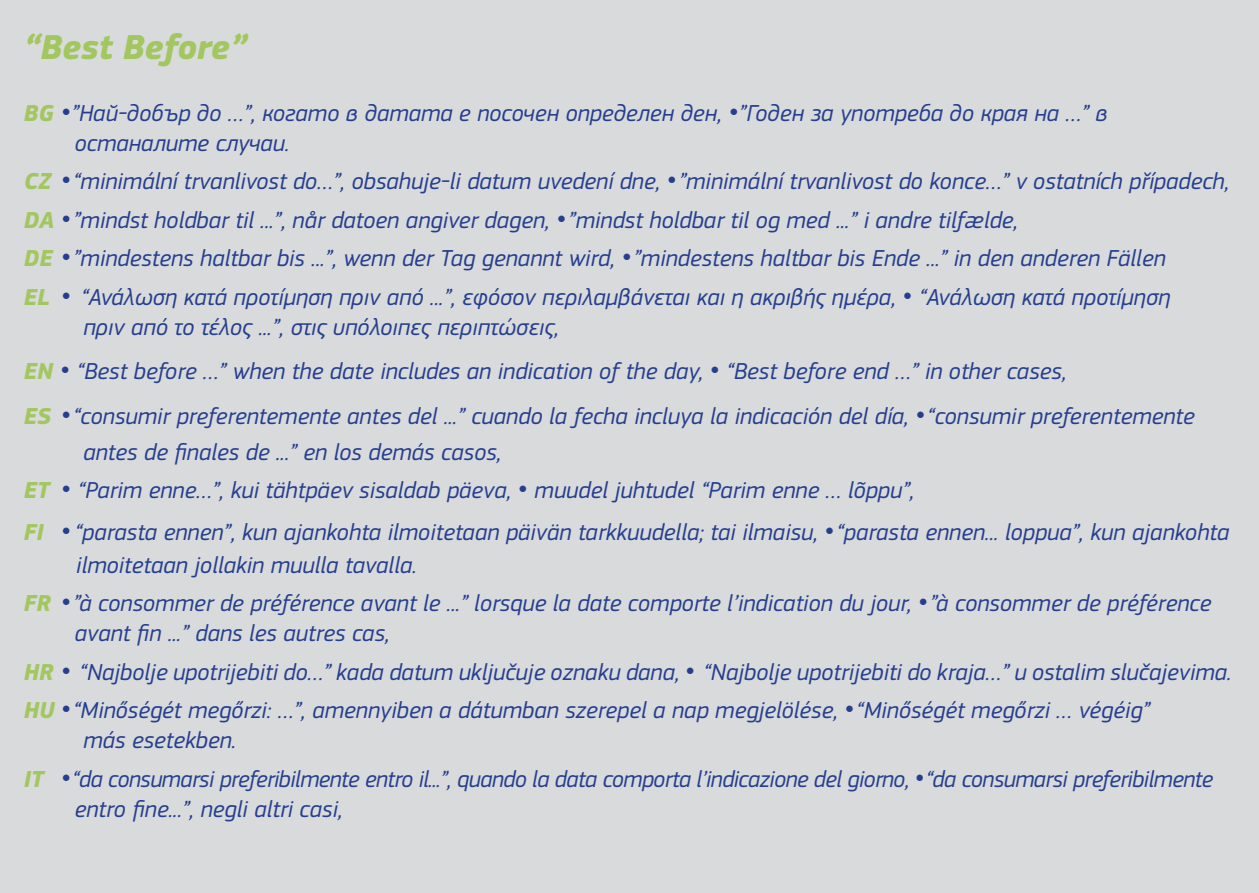
<style>
.page{position:relative;width:1259px;height:893px;background:#d9dadc}
.page>*{position:absolute;margin:0;border:0;box-sizing:border-box;transform-origin:0 0}
.t1{font:italic 700 36px "EC Square Sans Pro";letter-spacing:-.01em;color:#a3c760}
.t2{font:italic 24px/38.4px "EC Square Sans Pro";color:#253f8e}
.t3{font:italic 24px/38.4px "EC Square Sans Pro";letter-spacing:-.02em;color:#253f8e}
.s1{font-weight:700;color:#a3c760}
.s2{font-size:36px}
</style>
<div class="page">
<h1 class="t1" style="left:24px;top:26px;width:225px">“Best Before”</h1>
<p class="t2" style="left:75px;top:98px;width:1034px;line-height:30px;text-indent:-51px"><span class="s1">BG</span> <span class="s2">•</span>”Най-добър до …”, когато в датата е посочен определен ден, <span class="s2">•</span>”Годен за употреба до края на …” в останалите случаи.</p>
<p class="t2" style="left:24px;top:162px;width:1207px"><span class="s1">CZ</span> <span class="s2">•</span>“minimální trvanlivost do…”, obsahuje-li datum uvedení dne, <span class="s2">•</span>”minimální trvanlivost do konce…” v ostatních případech, <span class="s1">DA</span> <span class="s2">•</span>”mindst holdbar til ...”, når datoen angiver dagen, <span class="s2">•</span>”mindst holdbar til og med ...” i andre tilfælde,<br><span class="s1">DE</span> <span class="s2">•</span>”mindestens haltbar bis ...”, wenn der Tag genannt wird, <span class="s2">•</span>”mindestens haltbar bis Ende ...” in den anderen Fällen<br><span class="s1">EL</span> <span class="s2">•</span> “Ανάλωση κατά προτίμηση πριν από ...”, εφόσον περιλαμβάνεται και η ακριβής ημέρα, <span class="s2">•</span> “Ανάλωση κατά προτίμηση</p>
<p class="t2" style="left:24px;top:305px;width:1172px;line-height:44.4px;text-indent:60px">πριν από το τέλος ...”, στις υπόλοιπες περιπτώσεις,<br><span class="s1">EN</span> <span class="s2">•</span> “Best before …” when the date includes an indication of the day, <span class="s2">•</span> “Best before end …” in other cases,<br><span class="s1">ES</span> <span class="s2">•</span>“consumir preferentemente antes del ...” cuando la fecha incluya la indicación del día, <span class="s2">•</span>“consumir preferentemente</p>
<p class="t2" style="left:24px;top:433px;width:892px;text-indent:60px">antes de finales de ...” en los demás casos,<br><span class="s1">ET</span> <span class="s2">•</span> “Parim enne…”, kui tähtpäev sisaldab päeva, <span class="s2">•</span> muudel juhtudel “Parim enne … lõppu”,</p>
<p class="t2" style="left:76px;top:516px;width:1154px;line-height:33px;text-indent:-52px"><span class="s1">FI</span> <span class="s2">•</span>“parasta ennen”, kun ajankohta ilmoitetaan päivän tarkkuudella; tai ilmaisu, <span class="s2">•</span>“parasta ennen... loppua”, kun ajankohta ilmoitetaan jollakin muulla tavalla.</p>
<p class="t2" style="left:75px;top:589px;width:1138px;line-height:30px;text-indent:-51px"><span class="s1">FR</span> <span class="s2">•</span>”à consommer de préférence avant le ...” lorsque la date comporte l’indication du jour, <span class="s2">•</span>”à consommer de préférence avant fin ...” dans les autres cas,</p>
<p class="t2" style="left:24px;top:653px;width:1209px"><span class="s1">HR</span> <span class="s2">•</span> “Najbolje upotrijebiti do…” kada datum uključuje oznaku dana, <span class="s2">•</span> “Najbolje upotrijebiti do kraja…” u ostalim slučajevima.<br><span class="s1">HU</span> <span class="s2">•</span>“Minőségét megőrzi: …”, amennyiben a dátumban szerepel a nap megjelölése, <span class="s2">•</span>“Minőségét megőrzi … végéig”</p>
<p class="t3" style="left:24px;top:721px;width:1190px;text-indent:60px">más esetekben.<br><span class="s1">IT</span> <span class="s2">•</span>“da consumarsi preferibilmente entro il...”, quando la data comporta l’indicazione del giorno, <span class="s2">•</span>“da consumarsi preferibilmente</p>
<p class="t2" style="left:75px;top:790px;width:269px">entro fine...”, negli altri casi,</p>
</div>
